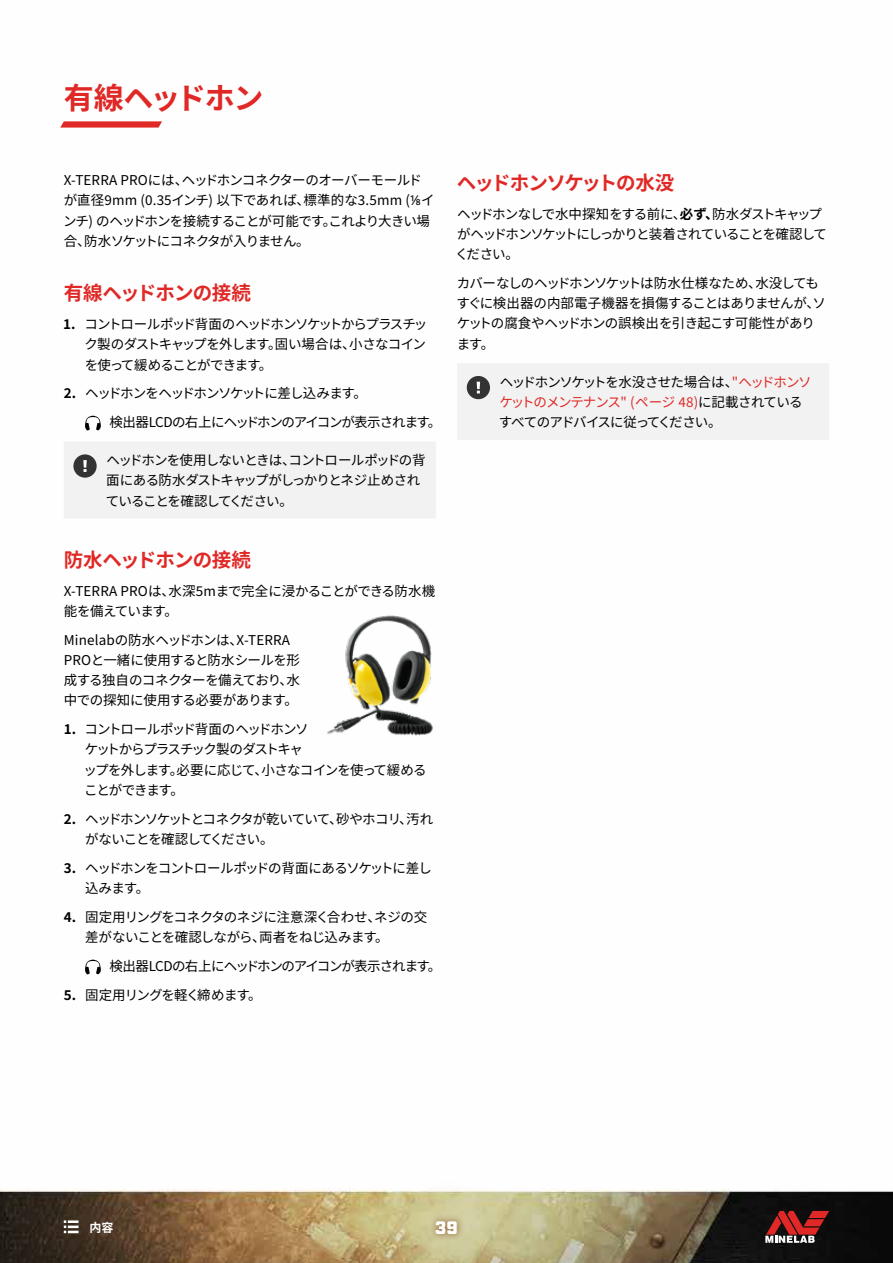
<style>
.page{position:relative;width:893px;height:1263px;background:#fff}
.page>*{position:absolute;margin:0;border:0;box-sizing:border-box;transform-origin:0 0}
.t1{font:700 30px "Noto Sans JP";letter-spacing:-.045em;color:#e02926}
.t2{font:700 19.5px "Noto Sans JP";letter-spacing:-.04em;color:#e02926}
.t3{font:700 19.5px "Noto Sans JP";letter-spacing:-.07em;color:#e02926}
.t4{font:900 18px "Industry";color:#fff}
.t5{font:13.5px/20.2px "Noto Sans JP";letter-spacing:-.06em;color:#000}
.t6{font:13.5px/20.2px "Noto Sans JP";letter-spacing:-.08em;color:#000}
.t7{font:13.5px/20.2px "Noto Sans JP";letter-spacing:-.02em;color:#000}
.t8{font:13.5px/20.2px "Noto Sans JP";letter-spacing:-.04em;color:#000}
.t9{font:13.5px/20.2px "Noto Sans JP";letter-spacing:-.085em;color:#000}
.t10{font:13.5px/20.2px "Noto Sans JP";letter-spacing:-.035em;color:#000}
.t11{font:700 12px "Noto Sans JP";color:#fff}
.s1{font-family:"Noto Sans"}
.s2{font-weight:700}
.s3{color:#e02926}
</style>
<div class="page">
<img style="left:0;top:415px;width:893px;height:848px">
<svg style="left:64px;top:1220px;width:15px;height:13px"></svg>
<svg style="left:60px;top:121px;width:102px;height:7px"></svg>
<svg style="left:396px;top:1181px;width:101px;height:82px;background:#d1cba0"></svg>
<svg style="left:429px;top:1214px;width:35px;height:27px"></svg>
<svg style="left:765px;top:1211px;width:64px;height:32px;background:#7d3332"></svg>
<svg style="left:85px;top:416px;width:16px;height:14px"></svg>
<div style="left:64px;top:442px;width:372px;height:76px;background:#f2f2f2"></div>
<svg style="left:85px;top:959px;width:16px;height:15px"></svg>
<div style="left:457px;top:363px;width:372px;height:77px;background:#f2f2f2"></div>
<img style="left:325px;top:612px;width:111px;height:129px">
<h1 class="t1" style="left:64px;top:81px;width:201px">有線ヘッドホン</h1>
<p class="t8" style="left:63px;top:170px;width:373px">X‑TERRA PROには、ヘッドホンコネクターのオーバーモールドが直径9mm (0.35インチ) 以下であれば、標準的な3.5mm (<span class="s1">⅛</span>インチ) のヘッドホンを接続することが可能です。これより大きい場合、防水ソケットにコネクタが入りません。</p>
<h2 class="t2" style="left:64px;top:282px;width:189px">有線ヘッドホンの接続</h2>
<p class="t5" style="left:85px;top:314px;width:344px;text-align:justify;text-indent:-22px"><span class="s2">1.</span> コントロールポッド背面のヘッドホンソケットからプラスチック製のダストキャップを外します。固い場合は、小さなコインを使って緩めることができます。</p>
<p class="t6" style="left:109px;top:379px;width:333px;line-height:28.8px;text-indent:-46px"><span class="s2">2.</span> ヘッドホンをヘッドホンソケットに差し込みます。<br>検出器LCDの右上にヘッドホンのアイコンが表示されます。</p>
<p class="t5" style="left:106px;top:450px;width:321px">ヘッドホンを使用しないときは、コントロールポッドの背面にある防水ダストキャップがしっかりとネジ止めされていることを確認してください。</p>
<h2 class="t2" style="left:64px;top:549px;width:189px">防水ヘッドホンの接続</h2>
<p class="t7" style="left:64px;top:581px;width:373px">X‑TERRA PROは、水深5mまで完全に浸かることができる防水機能を備えています。</p>
<p class="t7" style="left:64px;top:630px;width:238px">Minelabの防水ヘッドホンは、X‑TERRA<br>PROと一緒に使用すると防水シールを形成する独自のコネクターを備えており、水中での探知に使用する必要があります。</p>
<p class="t9" style="left:84px;top:719px;width:345px;text-indent:-20px"><span class="s2">1.</span> コントロールポッド背面のヘッドホンソ<br>ケットからプラスチック製のダストキャ<br>ップを外します。必要に応じて、小さなコインを使って緩めることができます。</p>
<p class="t6" style="left:85px;top:809px;width:350px;text-indent:-21px"><span class="s2">2.</span> ヘッドホンソケットとコネクタが乾いていて、砂やホコリ、汚れがないことを確認してください。</p>
<p class="t5" style="left:85px;top:858px;width:348px;text-indent:-21px"><span class="s2">3.</span> ヘッドホンをコントロールポッドの背面にあるソケットに差し込みます。</p>
<p class="t10" style="left:85px;top:907px;width:344px;text-indent:-21px"><span class="s2">4.</span> 固定用リングをコネクタのネジに注意深く合わせ、ネジの交差がないことを確認しながら、両者をねじ込みます。</p>
<p class="t5" style="left:109px;top:956px;width:333px">検出器LCDの右上にヘッドホンのアイコンが表示されます。</p>
<p class="t5" style="left:64px;top:985px;width:199px"><span class="s2">5.</span> 固定用リングを軽く締めます。</p>
<h2 class="t3" style="left:457px;top:172px;width:219px">ヘッドホンソケットの水没</h2>
<p class="t6" style="left:455px;top:204px;width:373px">ヘッドホンなしで水中探知をする前に、<span class="s2">必ず、</span>防水ダストキャップがヘッドホンソケットにしっかりと装着されていることを確認してください。</p>
<p class="t5" style="left:456px;top:273px;width:371px">カバーなしのヘッドホンソケットは防水仕様なため、水没してもすぐに検出器の内部電子機器を損傷することはありませんが、ソケットの腐食やヘッドホンの誤検出を引き起こす可能性があります。</p>
<p class="t5" style="left:499px;top:372px;width:314px">ヘッドホンソケットを水没させた場合は、<span class="s3">"ヘッドホンソケットのメンテナンス" (ページ 48)</span>に記載されているすべてのアドバイスに従ってください。</p>
<p class="t11" style="left:90px;top:1220px;width:25px">内容</p>
<h3 class="t4" style="left:435px;top:1217px;width:24px">39</h3>
</div>
